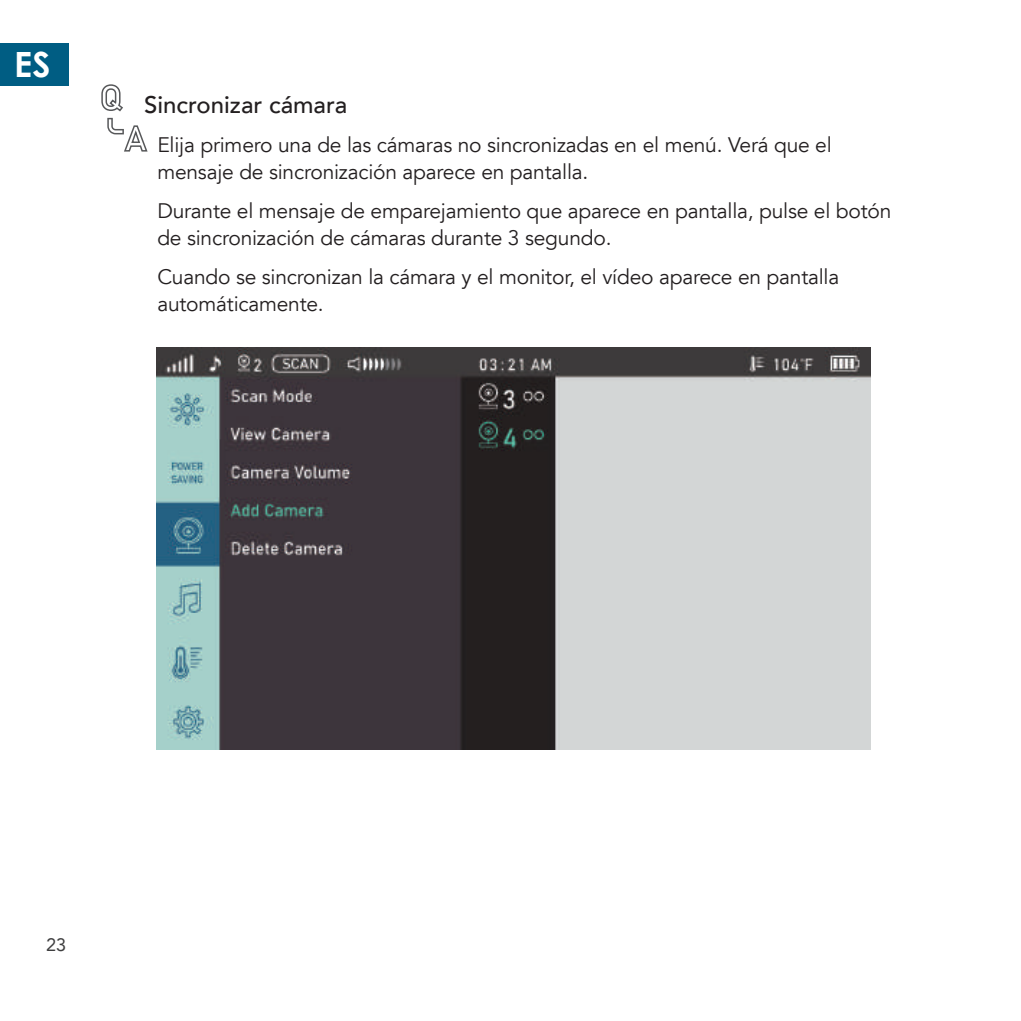
<style>
.page{position:relative;width:1021px;height:1021px;background:#fff}
.page>*{position:absolute;margin:0;border:0;box-sizing:border-box;transform-origin:0 0}
.t1{font:700 34.8px "Century Gothic";color:#fff}
.t2{font:500 24px "Avenir LT";color:#231f20}
.t3{font:21px/27px "Avenir LT";letter-spacing:-.01em;color:#231f20}
.t4{font:18px "Avenir LT";color:#3e3e3f}
</style>
<div class="page">
<div style="left:0;top:43px;width:68px;height:42px;background:#005d83"></div>
<svg style="left:101px;top:84px;width:22px;height:28px"></svg>
<svg style="left:107px;top:118px;width:41px;height:34px"></svg>
<img style="left:156px;top:347px;width:714px;height:403px">
<h1 class="t1" style="left:14px;top:38px;width:38px">ES</h1>
<p class="t2" style="left:144px;top:91px;width:205px">Sincronizar cámara</p>
<p class="t3" style="left:157px;top:131px;width:676px">Elija primero una de las cámaras no sincronizadas en el menú. Verá que el mensaje de sincronización aparece en pantalla.</p>
<p class="t3" style="left:157px;top:197px;width:735px">Durante el mensaje de emparejamiento que aparece en pantalla, pulse el botón de sincronización de cámaras durante 3 segundo.</p>
<p class="t3" style="left:157px;top:263px;width:683px">Cuando se sincronizan la cámara y el monitor, el vídeo aparece en pantalla automáticamente.</p>
<p class="t4" style="left:46px;top:934px;width:22px">23</p>
</div>
